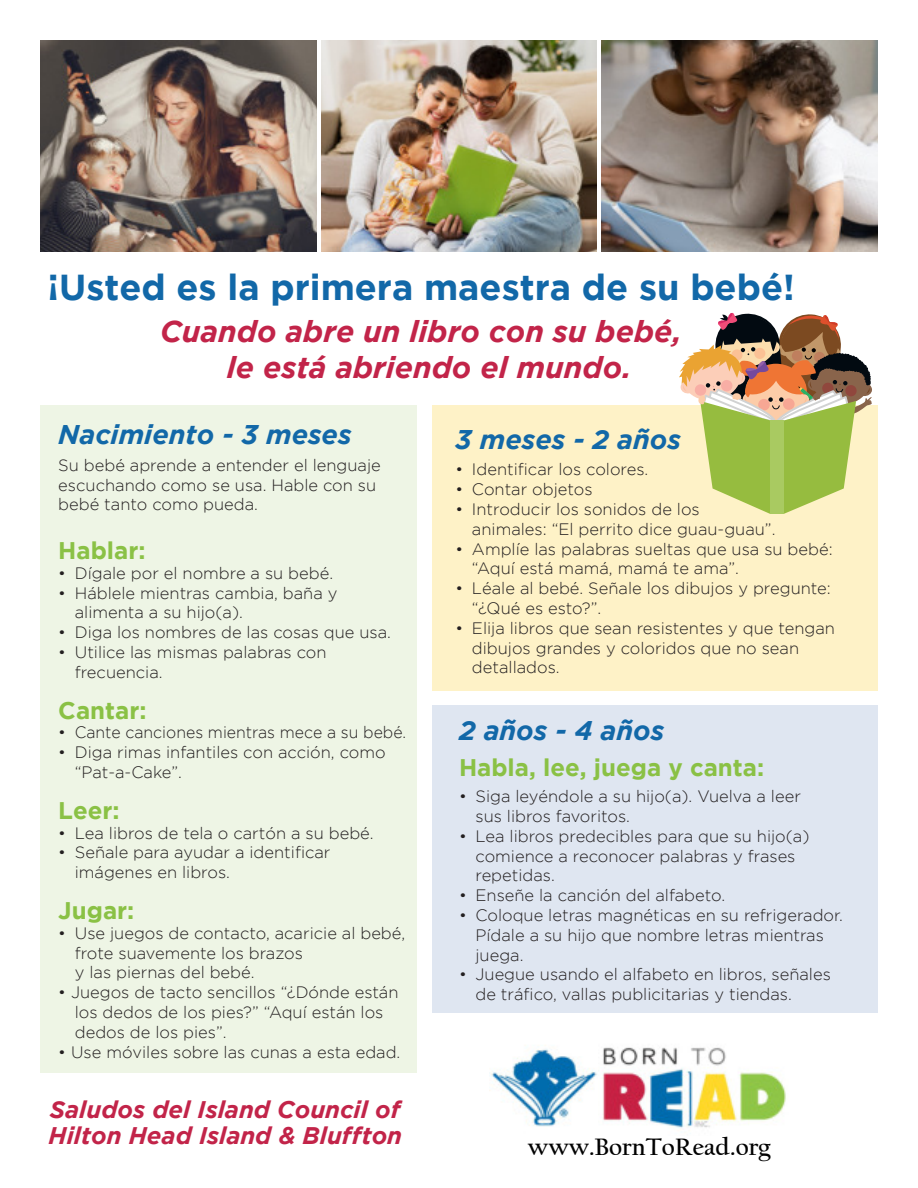
<style>
.page{position:relative;width:918px;height:1188px;background:#fff}
.page>*{position:absolute;margin:0;border:0;box-sizing:border-box;transform-origin:0 0}
.t1{font:700 36px "Gotham";color:#1268a8}
.t2{font:italic 700 30px/36px "Gotham";color:#c22449;text-align:center}
.t3{font:italic 700 27px "Gotham";color:#1268a8}
.t4{font:700 24.9px "Californian FB";color:#000}
.t5{font:italic 700 24px/25.5px "Gotham";color:#c22449}
.t6{font:700 24px "Gotham";color:#8ac145}
.t7{font:300 16.5px/19.8px "Gotham";color:#231f20}
</style>
<div class="page">
<div style="left:432px;top:405px;width:446px;height:286px;background:#fef2c7"></div>
<img style="left:491px;top:1047px;width:295px;height:81px">
<div style="left:40px;top:405px;width:377px;height:667px;background:#eef5e5"></div>
<div style="left:432px;top:705px;width:446px;height:308px;background:#dfe6f1"></div>
<img style="left:40px;top:40px;width:276px;height:212px">
<img style="left:321px;top:40px;width:276px;height:212px">
<img style="left:602px;top:40px;width:276px;height:212px">
<svg style="left:679px;top:313px;width:193px;height:201px"></svg>
<h1 class="t1" style="left:47px;top:272px;width:749px">¡Usted es la primera maestra de su bebé!</h1>
<h2 class="t2" style="left:160px;top:315px;width:523px">Cuando abre un libro con su bebé, le está abriendo el mundo.</h2>
<h3 class="t3" style="left:58px;top:423px;width:295px">Nacimiento - 3 meses</h3>
<p class="t7" style="left:58px;top:456px;width:324px">Su bebé aprende a entender el lenguaje escuchando como se usa. Hable con su bebé tanto como pueda.</p>
<h3 class="t6" style="left:58px;top:540px;width:89px">Hablar:</h3>
<p class="t7" style="left:58px;top:564px;width:276px">• Dígale por el nombre a su bebé.</p>
<p class="t7" style="left:75px;top:583px;width:264px;text-indent:-16px">• Háblele mientras cambia, baña y alimenta a su hijo(a).</p>
<p class="t7" style="left:58px;top:623px;width:334px">• Diga los nombres de las cosas que usa.</p>
<p class="t7" style="left:75px;top:643px;width:253px;text-indent:-16px">• Utilice las mismas palabras con frecuencia.</p>
<h3 class="t6" style="left:58px;top:700px;width:90px">Cantar:</h3>
<p class="t7" style="left:58px;top:723px;width:349px">• Cante canciones mientras mece a su bebé.</p>
<p class="t7" style="left:75px;top:743px;width:312px;text-indent:-16px">• Diga rimas infantiles con acción, como “Pat-a-Cake”.</p>
<h3 class="t6" style="left:58px;top:800px;width:63px">Leer:</h3>
<p class="t7" style="left:58px;top:823px;width:317px">• Lea libros de tela o cartón a su bebé.</p>
<p class="t7" style="left:75px;top:842px;width:257px;text-indent:-16px">• Señale para ayudar a identificar imágenes en libros.</p>
<h3 class="t6" style="left:58px;top:900px;width:78px">Jugar:</h3>
<p class="t7" style="left:75px;top:924px;width:332px;text-indent:-16px">• Use juegos de contacto, acaricie al bebé, frote suavemente los brazos<br>y las piernas del bebé.</p>
<p class="t7" style="left:75px;top:983px;width:325px;text-indent:-16px">• Juegos de tacto sencillos “¿Dónde están los dedos de los pies?” “Aquí están los dedos de los pies”.</p>
<p class="t7" style="left:58px;top:1042px;width:344px">• Use móviles sobre las cunas a esta edad.</p>
<h3 class="t5" style="left:49px;top:1098px;width:355px">Saludos del Island Council of<br>Hilton Head Island &amp; Bluffton</h3>
<h3 class="t3" style="left:455px;top:428px;width:227px">3 meses - 2 años</h3>
<p class="t7" style="left:455px;top:459px;width:194px">• Identificar los colores.</p>
<p class="t7" style="left:455px;top:480px;width:139px">• Contar objetos</p>
<p class="t7" style="left:472px;top:500px;width:305px;text-indent:-16px">• Introducir los sonidos de los animales: “El perrito dice guau-guau”.</p>
<p class="t7" style="left:472px;top:539px;width:362px;text-indent:-16px">• Amplíe las palabras sueltas que usa su bebé: “Aquí está mamá, mamá te ama”.</p>
<p class="t7" style="left:472px;top:579px;width:360px;text-indent:-16px">• Léale al bebé. Señale los dibujos y pregunte: “¿Qué es esto?”.</p>
<p class="t7" style="left:472px;top:619px;width:364px;text-indent:-16px">• Elija libros que sean resistentes y que tengan dibujos grandes y coloridos que no sean detallados.</p>
<h3 class="t3" style="left:459px;top:719px;width:207px">2 años - 4 años</h3>
<h3 class="t6" style="left:459px;top:757px;width:307px">Habla, lee, juega y canta:</h3>
<p class="t7" style="left:476px;top:787px;width:327px;text-indent:-16px">• Siga leyéndole a su hijo(a). Vuelva a leer sus libros favoritos.</p>
<p class="t7" style="left:476px;top:827px;width:336px;text-indent:-16px">• Lea libros predecibles para que su hijo(a) comience a reconocer palabras y frases repetidas.</p>
<p class="t7" style="left:459px;top:886px;width:268px">• Enseñe la canción del alfabeto.</p>
<p class="t7" style="left:476px;top:906px;width:369px;text-indent:-16px">• Coloque letras magnéticas en su refrigerador.<br>Pídale a su hijo que nombre letras mientras juega.</p>
<p class="t7" style="left:476px;top:965px;width:357px;text-indent:-16px">• Juegue usando el alfabeto en libros, señales de tráfico, vallas publicitarias y tiendas.</p>
<h3 class="t4" style="left:528px;top:1133px;width:245px">www.BornToRead.org</h3>
</div>
